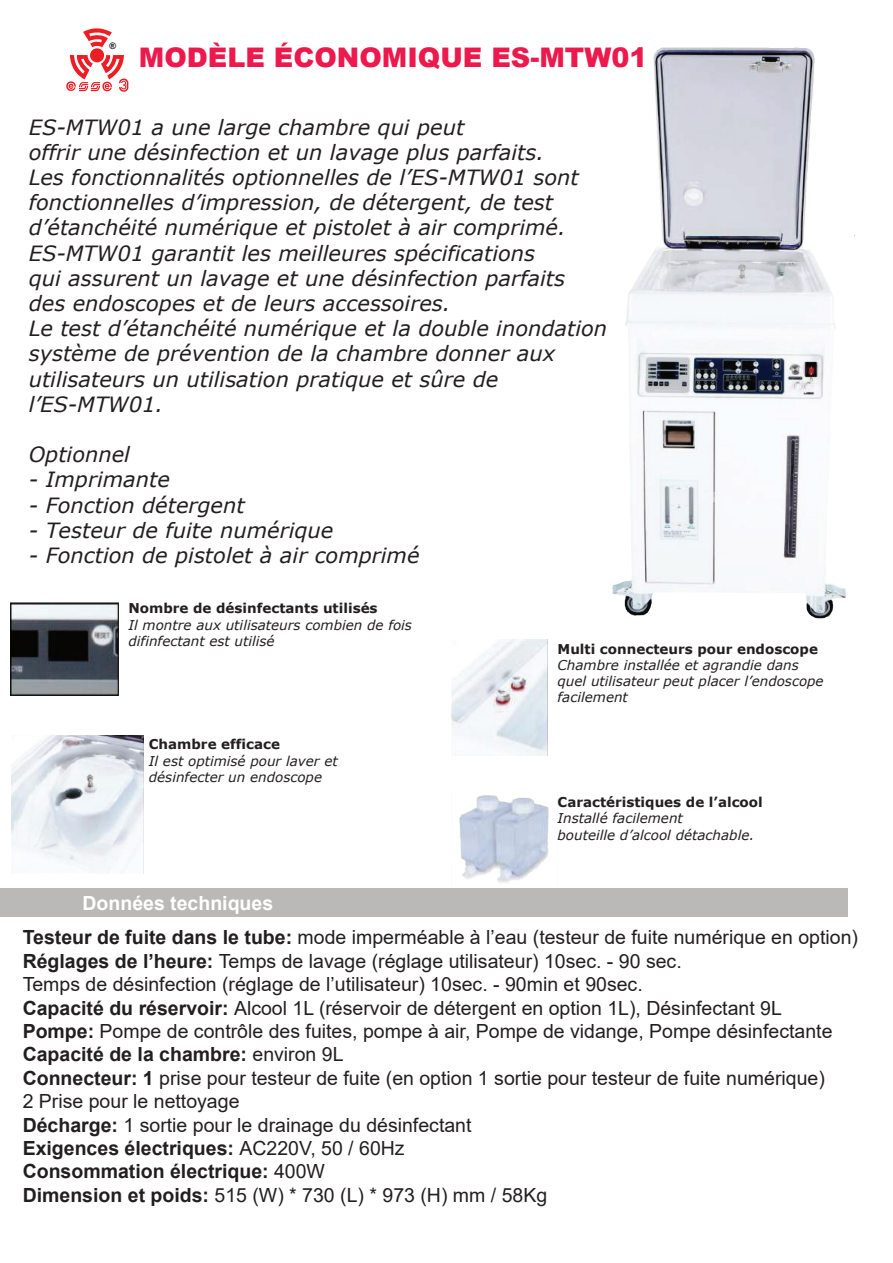
<style>
.page{position:relative;width:893px;height:1263px;background:#fff}
.page>*{position:absolute;margin:0;border:0;box-sizing:border-box;transform-origin:0 0}
.t1{font:900 27px "Arial";color:#ed194d}
.t2{font:italic 21px/25.2px "Verdana";color:#231f20}
.t3{font:19.5px/23.4px "Arial";color:#231f20}
.t4{font:700 19.5px "Arial";color:#fff}
.t5{font:italic 13.5px/16.2px "Verdana";color:#231f20}
.t6{font:700 13.5px "Verdana";color:#231f20}
.t7{font:900 9px "Arial";color:#231f20}
.s1{font-weight:700}
</style>
<div class="page">
<div style="left:90px;top:48px;width:14px;height:14px;background:#ee1d23;border-radius:50%"></div>
<svg style="left:83px;top:28px;width:29px;height:19px"></svg>
<svg style="left:66px;top:55px;width:63px;height:37px"></svg>
<img style="left:612px;top:47px;width:244px;height:572px">
<img style="left:10px;top:603px;width:109px;height:93px">
<img style="left:451px;top:795px;width:106px;height:94px">
<img style="left:451px;top:640px;width:97px;height:115px">
<img style="left:12px;top:735px;width:132px;height:138px">
<div style="left:0;top:889px;width:847px;height:28px;background:#bbb9b7"></div>
<p class="t7" style="left:109px;top:40px;width:9px">®</p>
<h1 class="t1" style="left:139px;top:38px;width:510px">MODÈLE ÉCONOMIQUE ES-MTW01</h1>
<p class="t2" style="left:29px;top:114px;width:580px">ES-MTW01 a une large chambre qui peut<br>offrir une désinfection et un lavage plus parfaits.<br>Les fonctionnalités optionnelles de l’ES-MTW01 sont fonctionnelles d’impression, de détergent, de test d’étanchéité numérique et pistolet à air comprimé.<br>ES-MTW01 garantit les meilleures spécifications<br>qui assurent un lavage et une désinfection parfaits<br>des endoscopes et de leurs accessoires.<br>Le test d’étanchéité numérique et la double inondation système de prévention de la chambre donner aux utilisateurs un utilisation pratique et sûre de l’ES-MTW01.</p>
<p class="t2" style="left:29px;top:442px;width:103px">Optionnel</p>
<p class="t2" style="left:29px;top:467px;width:143px">- Imprimante</p>
<p class="t2" style="left:29px;top:492px;width:217px">- Fonction détergent</p>
<p class="t2" style="left:29px;top:517px;width:306px">- Testeur de fuite numérique</p>
<p class="t2" style="left:29px;top:542px;width:392px">- Fonction de pistolet à air comprimé</p>
<p class="t6" style="left:128px;top:599px;width:251px">Nombre de désinfectants utilisés</p>
<p class="t5" style="left:128px;top:616px;width:285px">Il montre aux utilisateurs combien de fois difinfectant est utilisé</p>
<p class="t6" style="left:149px;top:735px;width:133px">Chambre efficace</p>
<p class="t5" style="left:149px;top:752px;width:190px">Il est optimisé pour laver et désinfecter un endoscope</p>
<p class="t4" style="left:82px;top:889px;width:192px">Données techniques</p>
<p class="t6" style="left:557px;top:639px;width:262px">Multi connecteurs pour endoscope</p>
<p class="t5" style="left:557px;top:657px;width:268px">Chambre installée et agrandie dans quel utilisateur peut placer l’endoscope facilement</p>
<p class="t6" style="left:557px;top:793px;width:207px">Caractéristiques de l’alcool</p>
<p class="t5" style="left:557px;top:810px;width:198px">Installé facilement<br>bouteille d’alcool détachable.</p>
<p class="t3" style="left:23px;top:926px;width:837px"><span class="s1">Testeur de fuite dans le tube:</span> mode imperméable à l’eau (testeur de fuite numérique en option)<br><span class="s1">Réglages de l’heure:</span> Temps de lavage (réglage utilisateur) 10sec. - 90 sec.<br>Temps de désinfection (réglage de l’utilisateur) 10sec. - 90min et 90sec.<br><span class="s1">Capacité du réservoir:</span> Alcool 1L (réservoir de détergent en option 1L), Désinfectant 9L <span class="s1">Pompe:</span> Pompe de contrôle des fuites, pompe à air, Pompe de vidange, Pompe désinfectante <span class="s1">Capacité de la chambre:</span> environ 9L<br><span class="s1">Connecteur: 1</span> prise pour testeur de fuite (en option 1 sortie pour testeur de fuite numérique)<br>2 Prise pour le nettoyage<br><span class="s1">Décharge:</span> 1 sortie pour le drainage du désinfectant<br><span class="s1">Exigences électriques:</span> AC220V, 50 / 60Hz<br><span class="s1">Consommation électrique:</span> 400W<br><span class="s1">Dimension et poids:</span> 515 (W) * 730 (L) * 973 (H) mm / 58Kg</p>
</div>
